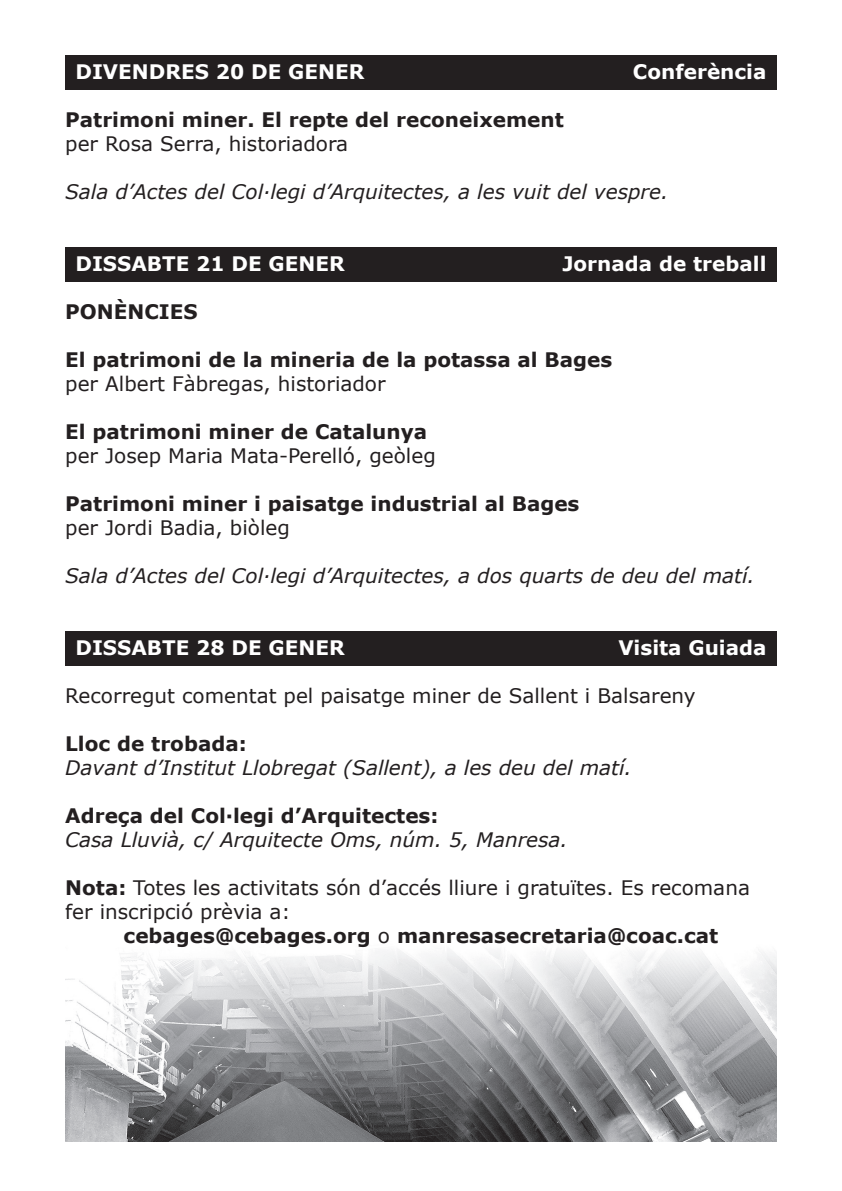
<style>
.page{position:relative;width:842px;height:1191px;background:#fff}
.page>*{position:absolute;margin:0;border:0;box-sizing:border-box;transform-origin:0 0}
.t1{font:700 20px "Verdana";color:#231f20}
.t2{font:20px "Verdana";color:#231f20}
.t3{font:italic 20px "Verdana";color:#231f20}
.t4{font:700 20px "Verdana";color:#fff}
.s1{font-weight:700}
.s2{font-weight:400}
</style>
<div class="page">
<img style="left:65px;top:951px;width:712px;height:191px">
<div style="left:65px;top:55px;width:712px;height:34px;background:#231f20"></div>
<div style="left:65px;top:247px;width:712px;height:34px;background:#231f20"></div>
<div style="left:65px;top:631px;width:712px;height:35px;background:#231f20"></div>
<p class="t4" style="left:75px;top:58px;width:290px">DIVENDRES 20 DE GENER</p>
<p class="t4" style="left:633px;top:58px;width:135px">Conferència</p>
<p class="t1" style="left:65px;top:106px;width:500px">Patrimoni miner. El repte del reconeixement</p>
<p class="t2" style="left:65px;top:130px;width:285px">per Rosa Serra, historiadora</p>
<p class="t3" style="left:65px;top:178px;width:604px">Sala d’Actes del Col·legi d’Arquitectes, a les vuit del vespre.</p>
<p class="t4" style="left:75px;top:250px;width:271px">DISSABTE 21 DE GENER</p>
<p class="t4" style="left:562px;top:250px;width:206px">Jornada de treball</p>
<p class="t1" style="left:65px;top:298px;width:134px">PONÈNCIES</p>
<p class="t1" style="left:65px;top:346px;width:549px">El patrimoni de la mineria de la potassa al Bages</p>
<p class="t2" style="left:65px;top:370px;width:322px">per Albert Fàbregas, historiador</p>
<p class="t1" style="left:65px;top:418px;width:363px">El patrimoni miner de Catalunya</p>
<p class="t2" style="left:65px;top:442px;width:372px">per Josep Maria Mata-Perelló, geòleg</p>
<p class="t1" style="left:65px;top:490px;width:516px">Patrimoni miner i paisatge industrial al Bages</p>
<p class="t2" style="left:65px;top:514px;width:226px">per Jordi Badia, biòleg</p>
<p class="t3" style="left:65px;top:562px;width:691px">Sala d’Actes del Col·legi d’Arquitectes, a dos quarts de deu del matí.</p>
<p class="t4" style="left:75px;top:634px;width:271px">DISSABTE 28 DE GENER</p>
<p class="t4" style="left:618px;top:634px;width:150px">Visita Guiada</p>
<p class="t2" style="left:65px;top:682px;width:632px">Recorregut comentat pel paisatge miner de Sallent i Balsareny</p>
<p class="t1" style="left:65px;top:730px;width:183px">Lloc de trobada:</p>
<p class="t3" style="left:65px;top:754px;width:568px">Davant d’Institut Llobregat (Sallent), a les deu del matí.</p>
<p class="t1" style="left:65px;top:802px;width:375px">Adreça del Col·legi d’Arquitectes:</p>
<p class="t3" style="left:65px;top:826px;width:504px">Casa Lluvià, c/ Arquitecte Oms, núm. 5, Manresa.</p>
<p class="t2" style="left:65px;top:874px;width:686px"><span class="s1">Nota:</span> Totes les activitats són d’accés lliure i gratuïtes. Es recomana</p>
<p class="t2" style="left:65px;top:898px;width:227px">fer inscripció prèvia a:</p>
<p class="t1" style="left:124px;top:922px;width:596px">cebages@cebages.org <span class="s2">o</span> manresasecretaria@coac.cat</p>
</div>
